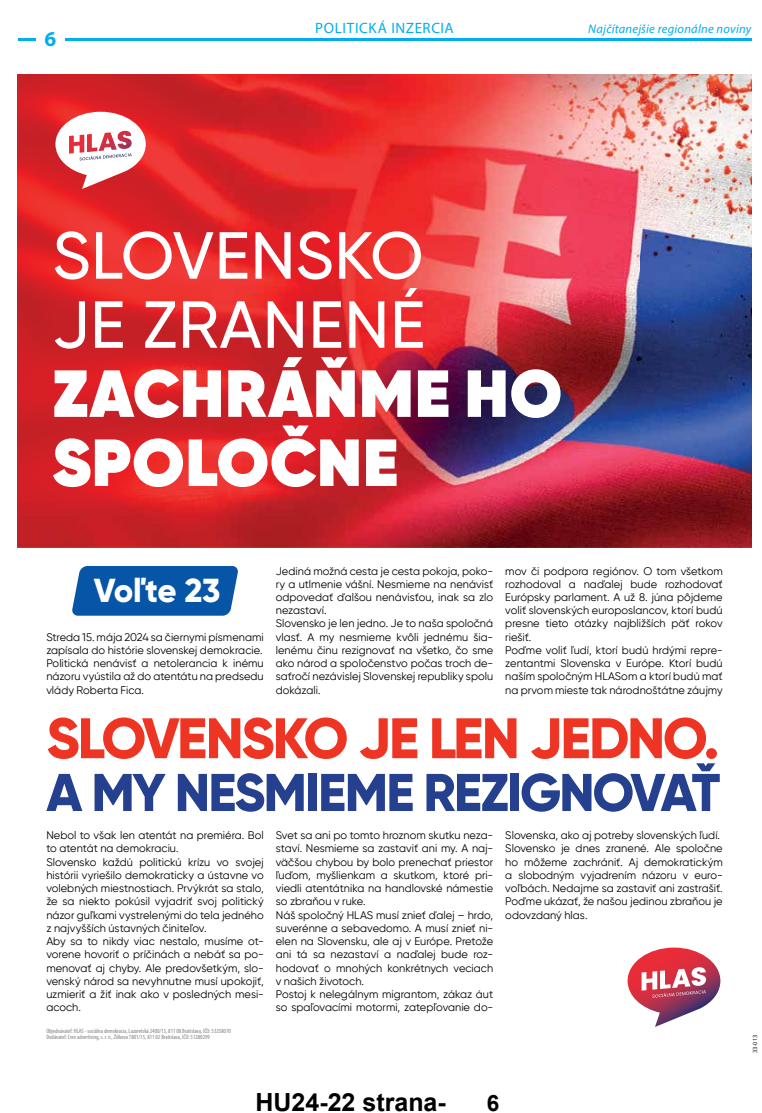
<style>
.page{position:relative;width:762px;height:1113px;background:#fff}
.page>*{position:absolute;margin:0;border:0;box-sizing:border-box;transform-origin:0 0}
.t1{font:800 66.38px/69.1px "Gilroy";letter-spacing:.01em;color:#fff}
.t2{font:500 66.38px/69.1px "Gilroy";letter-spacing:.01em;color:#fff}
.t3{font:800 57px "Gilroy";letter-spacing:-.04em;color:#ee3524}
.t4{font:800 53px "Gilroy";letter-spacing:-.035em;color:#25408f}
.t5{font:800 33.25px "Gilroy";letter-spacing:-.02em;color:#fff}
.t6{font:700 25px "Arial";color:#000}
.t7{font:700 22.5px "Arial";color:#000}
.t8{font:700 21.25px "Myriad Pro";color:#00aeef}
.t9{font:15px "Myriad Pro";letter-spacing:.04em;color:#00aeef}
.t10{font:italic 12.5px "Myriad Pro";letter-spacing:.02em;color:#00aeef}
.t11{font:11px/13.2px "Gilroy";color:#000}
.t12{font:condensed 6.25px/6.2px "Myriad Pro";color:#808285}
.t13{font:5.62px "Open Sans";color:#000}
</style>
<div class="page">
<hr style="left:18px;top:39px;width:733px;height:2px;background:#00aeef">
<div style="left:36px;top:31px;width:29px;height:18px;background:#fff"></div>
<img style="left:18px;top:74px;width:733px;height:473px">
<svg style="left:55px;top:112px;width:91px;height:77px"></svg>
<svg style="left:627px;top:947px;width:93px;height:80px"></svg>
<div style="left:72px;top:566px;width:166px;height:49px;background:#0755a6"></div>
<h3 class="t8" style="left:45px;top:25px;width:13px">6</h3>
<h3 class="t9" style="left:315px;top:18px;width:140px">POLITICKÁ INZERCIA</h3>
<p class="t10" style="left:588px;top:21px;width:165px">Najčítanejšie regionálne noviny</p>
<h1 class="t2" style="left:52px;top:220px;width:374px">SLOVENSKO<br>JE ZRANENÉ</h1>
<h1 class="t1" style="left:52px;top:359px;width:511px">ZACHRÁŇME HO<br>SPOLOČNE</h1>
<h3 class="t5" style="left:94px;top:570px;width:128px">Voľte 23</h3>
<p class="t11" style="left:46px;top:630px;width:219px;text-align:justify">Streda 15. mája 2024 sa čiernymi písmenami zapísala do histórie slovenskej demokracie.<br>Politická nenávisť a netolerancia k inému názoru vyústila až do atentátu na predsedu vlády Roberta Fica.</p>
<p class="t11" style="left:276px;top:564px;width:219px">Jediná možná cesta je cesta pokoja, poko&shy;ry a utlmenie vášní. Nesmieme na nenávisť odpovedať ďalšou nenávisťou, inak sa zlo nezastaví.<br>Slovensko je len jedno. Je to naša spoločná vlasť. A my nesmieme kvôli jednému šia&shy;lenému činu rezignovať na všetko, čo sme ako národ a spoločenstvo počas troch de&shy;saťročí nezávislej Slovenskej republiky spolu dokázali.</p>
<p class="t11" style="left:505px;top:564px;width:219px">mov či podpora regiónov. O tom všetkom rozhodoval a naďalej bude rozhodovať Európsky parlament. A už 8. júna pôjdeme voliť slovenských europoslancov, ktorí budú presne tieto otázky najbližších päť rokov riešiť.<br>Poďme voliť ľudí, ktorí budú hrdými repre&shy;zentantmi Slovenska v Európe. Ktorí budú naším spoločným HLASom a ktorí budú mať na prvom mieste tak národnoštátne záujmy</p>
<h2 class="t3" style="left:46px;top:702px;width:675px">SLOVENSKO JE LEN JEDNO.</h2>
<h3 class="t4" style="left:46px;top:759px;width:675px">A MY NESMIEME REZIGNOVAŤ</h3>
<p class="t11" style="left:46px;top:828px;width:219px">Nebol to však len atentát na premiéra. Bol to atentát na demokraciu.<br>Slovensko každú politickú krízu vo svojej histórii vyriešilo demokraticky a ústavne vo volebných miestnostiach. Prvýkrát sa stalo, že sa niekto pokúsil vyjadriť svoj politický názor guľkami vystrelenými do tela jedného z najvyšších ústavných činiteľov.<br>Aby sa to nikdy viac nestalo, musíme ot&shy;vorene hovoriť o príčinách a nebáť sa po&shy;menovať aj chyby. Ale predovšetkým, slo&shy;venský národ sa nevyhnutne musí upokojiť, uzmieriť a žiť inak ako v posledných mesi&shy;acoch.</p>
<p class="t12" style="left:46px;top:1027px;width:186px">Objednávateľ: HLAS - sociálna demokracia, Lazaretská 2400/15, 811 08 Bratislava, IČO: 53258070<br>Dodávateľ: Creo advertising, s. r. o., Žižkova 7801/15, 811 02 Bratislava, IČO: 51280299</p>
<p class="t11" style="left:276px;top:828px;width:219px">Svet sa ani po tomto hroznom skutku neza&shy;staví. Nesmieme sa zastaviť ani my. A naj&shy;väčšou chybou by bolo prenechať priestor ľuďom, myšlienkam a skutkom, ktoré pri&shy;viedli atentátnika na handlovské námestie so zbraňou v ruke.<br>Náš spoločný HLAS musí znieť ďalej – hrdo, suverénne a sebavedomo. A musí znieť ni&shy;elen na Slovensku, ale aj v Európe. Pretože ani tá sa nezastaví a naďalej bude roz&shy;hodovať o mnohých konkrétnych veciach v našich životoch.<br>Postoj k nelegálnym migrantom, zákaz áut so spaľovacími motormi, zatepľovanie do-</p>
<p class="t11" style="left:505px;top:828px;width:219px">Slovenska, ako aj potreby slovenských ľudí.<br>Slovensko je dnes zranené. Ale spoločne ho môžeme zachrániť. Aj demokratickým a slobodným vyjadrením názoru v euro&shy;voľbách. Nedajme sa zastaviť ani zastrašiť.<br>Poďme ukázať, že našou jedinou zbraňou je odovzdaný hlas.</p>
<h3 class="t6" style="left:255px;top:1084px;width:192px">HU24-22 strana-</h3>
<h3 class="t7" style="left:487px;top:1087px;width:14px">6</h3>
<p class="t13" style="left:751px;top:1053px;width:19px;rotate:-90deg">33-013</p>
</div>
